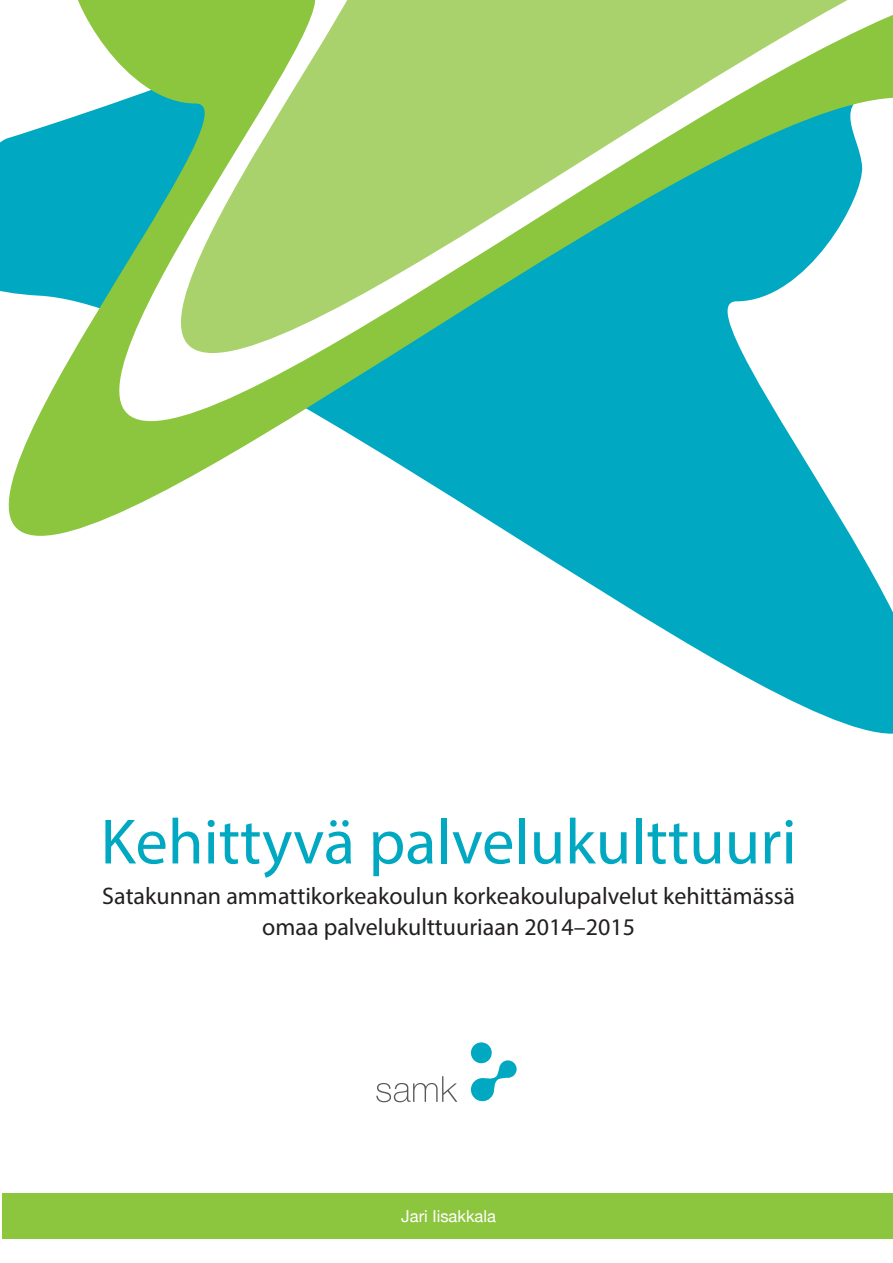
<style>
.page{position:relative;width:893px;height:1263px;background:#fff}
.page>*{position:absolute;margin:0;border:0;box-sizing:border-box;transform-origin:0 0}
.t1{font:64.5px "Myriad Pro";color:#00a8c2}
.t2{font:24px/31.5px "Myriad Pro";color:#231f20;text-align:center}
.t3{font:16.5px "Helvetica Neue";color:#fff}
</style>
<div class="page">
<div style="left:3px;top:1193px;width:890px;height:46px;background:#8cc63e"></div>
<svg style="left:514px;top:536px;width:379px;height:198px;fill:#00a8c2"></svg>
<svg style="left:0;top:137px;width:851px;height:399px"></svg>
<svg style="left:9px;top:118px;width:842px;height:303px;fill:#00a8c2"></svg>
<svg style="left:70px;top:0;width:823px;height:353px"></svg>
<div style="left:471px;top:1042px;width:21px;height:21px;background:#00a8c2;border-radius:50%"></div>
<svg style="left:471px;top:1060px;width:46px;height:41px"></svg>
<svg style="left:376px;top:1076px;width:81px;height:26px"></svg>
<h1 class="t1" style="left:101px;top:802px;width:698px">Kehittyvä palvelukulttuuri</h1>
<p class="t2" style="left:102px;top:880px;width:694px">Satakunnan ammattikorkeakoulun korkeakoulupalvelut kehittämässä omaa palvelukulttuuriaan 2014–2015</p>
<p class="t3" style="left:401px;top:1204px;width:96px">Jari Iisakkala</p>
</div>
